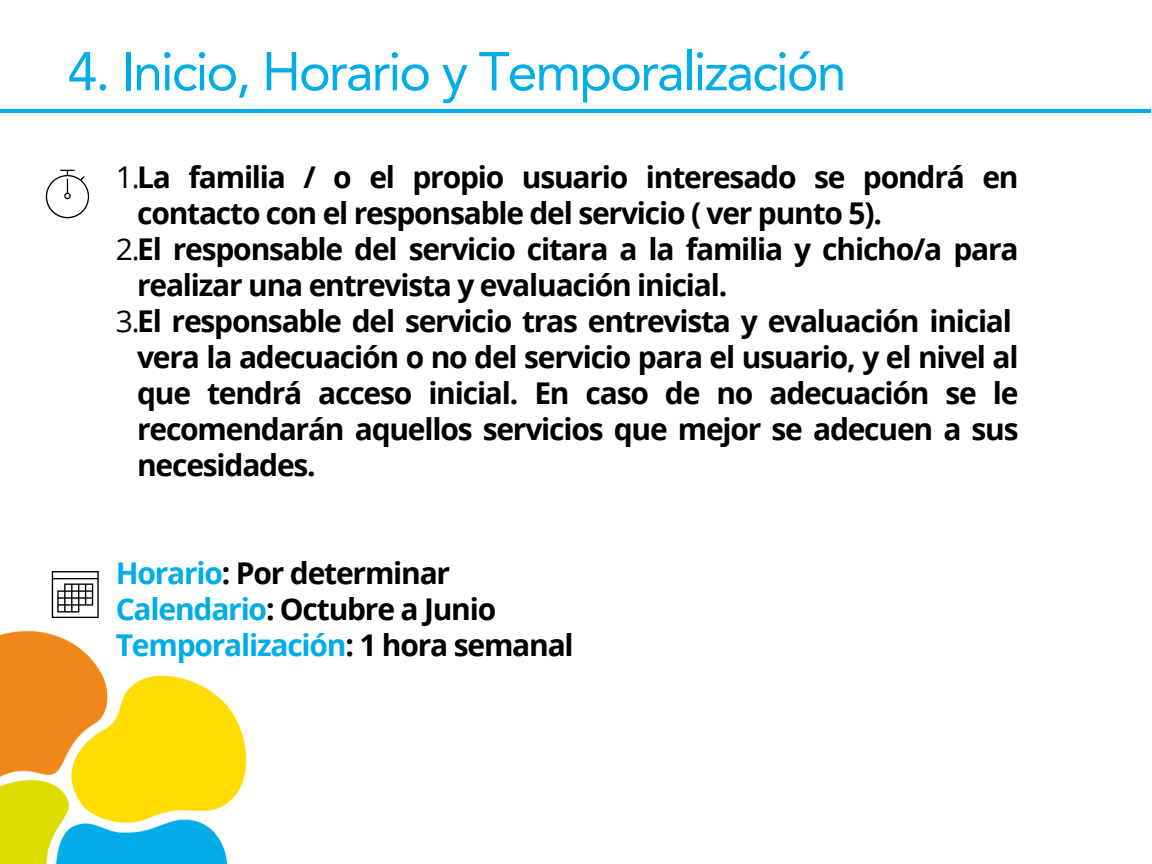
<style>
.page{position:relative;width:1152px;height:864px;background:#fff}
.page>*{position:absolute;margin:0;border:0;box-sizing:border-box;transform-origin:0 0}
.t1{font:54px "Avenir LT Pro";letter-spacing:-.04em;color:#00ade8}
.t2{font:700 30px/36px "Open Sans";letter-spacing:-.04em;color:#000}
.t3{font:700 30px "Open Sans";letter-spacing:-.04em;color:#00ade8}
.s1{font-weight:400}
.s2{color:#00ade8}
.s3{color:#000}
</style>
<div class="page">
<img style="left:0;top:612px;width:247px;height:252px">
<hr style="left:0;top:109px;width:1150px;height:3px;background:#00ade8">
<svg style="left:45px;top:170px;width:44px;height:49px"></svg>
<svg style="left:52px;top:571px;width:47px;height:47px"></svg>
<p class="t1" style="left:68px;top:49px;width:781px">4. Inicio, Horario y Temporalización</p>
<p class="t2" style="left:137px;top:158px;width:883px;text-indent:-21px"><span class="s1">1.</span>La familia / o el propio usuario interesado se pondrá en contacto con el responsable del servicio ( ver punto 5).</p>
<p class="t2" style="left:137px;top:230px;width:883px;text-indent:-21px"><span class="s1">2.</span>El responsable del servicio citara a la familia y chicho/a para realizar una entrevista y evaluación inicial.</p>
<p class="t2" style="left:137px;top:302px;width:883px;text-indent:-21px"><span class="s1">3.</span>El responsable del servicio tras entrevista y evaluación inicial vera la adecuación o no del servicio para el usuario, y el nivel al que tendrá acceso inicial. En caso de no adecuación se le recomendarán aquellos servicios que mejor se adecuen a sus necesidades.</p>
<p class="t2" style="left:116px;top:554px;width:336px"><span class="s2">Horario</span>: Por determinar</p>
<p class="t2" style="left:116px;top:590px;width:382px"><span class="s2">Calendario</span>: Octubre a Junio</p>
<p class="t3" style="left:116px;top:624px;width:460px">Temporalización<span class="s3">: 1 hora semanal</span></p>
</div>
